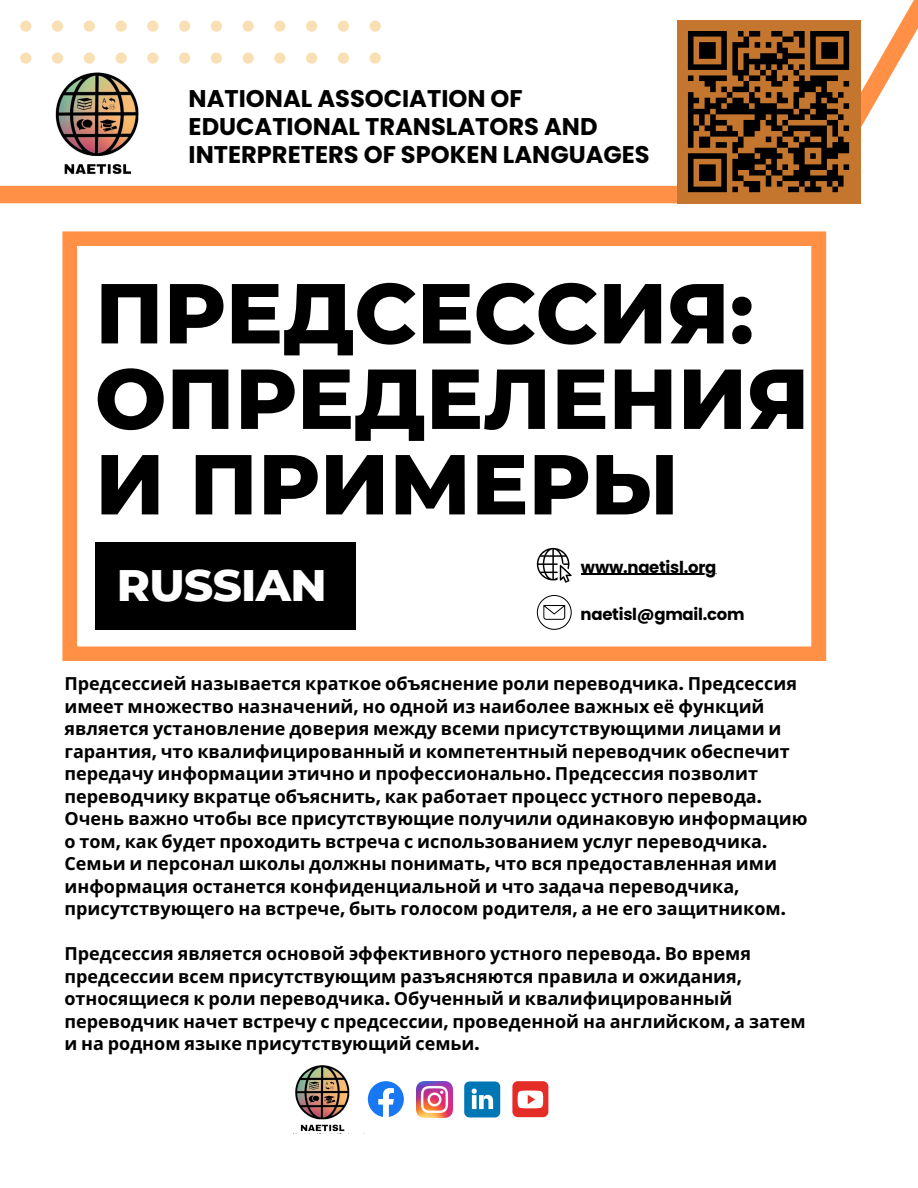
<style>
.page{position:relative;width:918px;height:1188px;background:#fff}
.page>*{position:absolute;margin:0;border:0;box-sizing:border-box;transform-origin:0 0}
.t1{font:800 84.9px/85.5px "Montserrat";color:#000}
.t2{font:800 45px "Montserrat";letter-spacing:-.015em;color:#fff}
.t3{font:700 24.15px/28.2px "Poppins";color:#000}
.t4{font:700 18px/22.5px "Noto Sans";color:#000}
.t5{font:700 16.5px "Poppins";letter-spacing:-.015em;color:#000}
.s1{font-family:"Poppins"}
</style>
<div class="page">
<svg style="left:0;top:0;width:918px;height:203px"></svg>
<img style="left:46px;top:64px;width:120px;height:112px">
<svg style="left:115px;top:0;width:12px;height:1px"></svg>
<div style="left:20px;top:21px;width:11px;height:11px;background:#fadfb5;border-radius:50%"></div>
<div style="left:52px;top:21px;width:11px;height:11px;background:#fadfb5;border-radius:50%"></div>
<div style="left:84px;top:21px;width:11px;height:11px;background:#fadfb5;border-radius:50%"></div>
<div style="left:115px;top:21px;width:12px;height:11px;background:#fadfb5;border-radius:50%"></div>
<div style="left:147px;top:21px;width:11px;height:11px;background:#fadfb5;border-radius:50%"></div>
<div style="left:20px;top:53px;width:11px;height:11px;background:#fadfb5;border-radius:50%"></div>
<div style="left:52px;top:53px;width:11px;height:11px;background:#fadfb5;border-radius:50%"></div>
<div style="left:84px;top:53px;width:11px;height:11px;background:#fadfb5;border-radius:50%"></div>
<div style="left:115px;top:53px;width:12px;height:11px;background:#fadfb5;border-radius:50%"></div>
<div style="left:147px;top:53px;width:11px;height:11px;background:#fadfb5;border-radius:50%"></div>
<div style="left:179px;top:21px;width:11px;height:11px;background:#fadfb5;border-radius:50%"></div>
<div style="left:211px;top:21px;width:11px;height:11px;background:#fadfb5;border-radius:50%"></div>
<div style="left:243px;top:21px;width:11px;height:11px;background:#fadfb5;border-radius:50%"></div>
<div style="left:274px;top:21px;width:11px;height:11px;background:#fadfb5;border-radius:50%"></div>
<div style="left:306px;top:21px;width:11px;height:11px;background:#fadfb5;border-radius:50%"></div>
<div style="left:338px;top:21px;width:11px;height:11px;background:#fadfb5;border-radius:50%"></div>
<div style="left:370px;top:21px;width:11px;height:11px;background:#fadfb5;border-radius:50%"></div>
<div style="left:179px;top:53px;width:11px;height:11px;background:#fadfb5;border-radius:50%"></div>
<div style="left:211px;top:53px;width:11px;height:11px;background:#fadfb5;border-radius:50%"></div>
<div style="left:243px;top:53px;width:11px;height:11px;background:#fadfb5;border-radius:50%"></div>
<div style="left:274px;top:53px;width:11px;height:11px;background:#fadfb5;border-radius:50%"></div>
<div style="left:306px;top:53px;width:11px;height:11px;background:#fadfb5;border-radius:50%"></div>
<div style="left:338px;top:53px;width:11px;height:11px;background:#fadfb5;border-radius:50%"></div>
<div style="left:370px;top:53px;width:11px;height:11px;background:#fadfb5;border-radius:50%"></div>
<svg style="left:62px;top:231px;width:764px;height:430px"></svg>
<div style="left:95px;top:542px;width:261px;height:88px;background:#000"></div>
<svg style="left:537px;top:595px;width:35px;height:35px"></svg>
<svg style="left:537px;top:548px;width:35px;height:35px"></svg>
<hr style="left:581px;top:574px;width:135px;height:1px;background:#000">
<svg style="left:368px;top:1081px;width:36px;height:36px"></svg>
<img style="left:416px;top:1081px;width:36px;height:36px">
<svg style="left:464px;top:1081px;width:36px;height:36px"></svg>
<div style="left:512px;top:1081px;width:36px;height:36px;background:#e52d27;border-radius:5px"></div>
<svg style="left:518px;top:1091px;width:25px;height:17px"></svg>
<img style="left:293px;top:1065px;width:72px;height:69px">
<div style="left:677px;top:20px;width:183px;height:183px;background:#c4762e"></div>
<svg style="left:688px;top:31px;width:162px;height:162px"></svg>
<p class="t3" style="left:189px;top:84px;width:463px">NATIONAL ASSOCIATION OF<br>EDUCATIONAL TRANSLATORS AND<br>INTERPRETERS OF SPOKEN LANGUAGES</p>
<h1 class="t1" style="left:95px;top:270px;width:716px">ПРЕДСЕССИЯ:<br>ОПРЕДЕЛЕНИЯ<br>И ПРИМЕРЫ</h1>
<p class="t2" style="left:117px;top:558px;width:211px">RUSSIAN</p>
<p class="t5" style="left:581px;top:555px;width:137px">www.naetisl.org</p>
<h3 class="t5" style="left:581px;top:603px;width:166px">naetisl@gmail.com</h3>
<p class="t4" style="left:64px;top:672px;width:745px">Предсессией называется краткое объяснение роли переводчика<span class="s1">.</span> Предсессия имеет множество назначений<span class="s1">,</span> но одной из наиболее важных её функций является установление доверия между всеми присутствующими лицами и гарантия<span class="s1">,</span> что квалифицированный и компетентный переводчик обеспечит передачу информации этично и профессионально<span class="s1">.</span> Предсессия позволит переводчику вкратце объяснить<span class="s1">,</span> как работает процесс устного перевода<span class="s1">.<br></span>Очень важно чтобы все присутствующие получили одинаковую информацию о том<span class="s1">,</span> как будет проходить встреча с использованием услуг переводчика<span class="s1">.<br></span>Семьи и персонал школы должны понимать<span class="s1">,</span> что вся предоставленная ими информация останется конфиденциальной и что задача переводчика<span class="s1">, </span>присутствующего на встрече<span class="s1">,</span> быть голосом родителя<span class="s1">,</span> а не его защитником<span class="s1">.</span></p>
<h2 class="t4" style="left:64px;top:942px;width:743px">Предсессия является основой эффективного устного перевода<span class="s1">.</span> Во время предсессии всем присутствующим разъясняются правила и ожидания<span class="s1">, </span>относящиеся к роли переводчика<span class="s1">.</span> Обученный и квалифицированный переводчик начет встречу с предсессии<span class="s1">,</span> проведенной на английском<span class="s1">,</span> а затем и на родном языке присутствующий семьи<span class="s1">.</span></h2>
</div>
